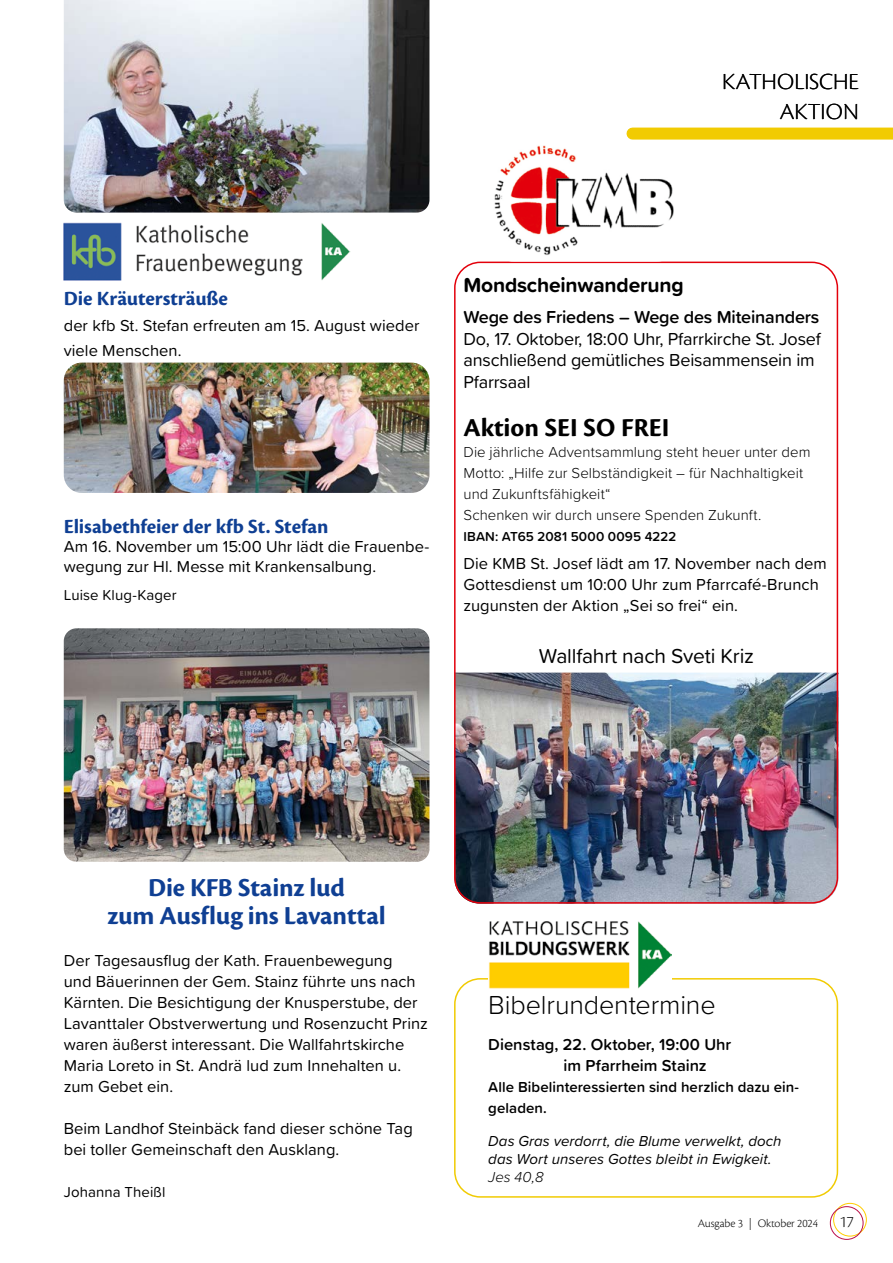
<style>
.page{position:relative;width:893px;height:1263px;background:#fff}
.page>*{position:absolute;margin:0;border:0;box-sizing:border-box;transform-origin:0 0}
.t1{font:700 27px/28.5px "Cronos Pro";letter-spacing:-.005em;color:#0f3f93;text-align:center}
.t2{font:300 27px "Proxima Soft";letter-spacing:-.005em;color:#000}
.t3{font:700 27px "Cronos Pro";color:#000}
.t4{font:300 24px/30px "Cronos Pro";letter-spacing:.005em;color:#000;text-align:right}
.t5{font:700 21px "Cronos Pro";letter-spacing:-.005em;color:#0f3f93}
.t6{font:21px "Proxima Soft";letter-spacing:-.01em;color:#000}
.t7{font:700 21px "Proxima Soft";letter-spacing:-.01em;color:#000}
.t8{font:18px/21.6px "Proxima Soft";letter-spacing:-.01em;color:#000}
.t9{font:600 18px "Proxima Soft";letter-spacing:-.01em;color:#000}
.t10{font:300 16.8px "Cronos Pro";color:#000}
.t11{font:16.5px/21px "Proxima Soft";color:#000}
.t12{font:600 16.5px/21px "Proxima Soft";color:#000}
.t13{font:300 15px/21px "Proxima Soft";letter-spacing:.005em;color:#000}
.t14{font:italic 15px/18px "Proxima Soft";color:#000}
.t15{font:600 15px/21px "Proxima Soft";letter-spacing:.005em;color:#000}
.t16{font:15px "Proxima Soft";letter-spacing:.005em;color:#000}
.t17{font:italic 300 15px "Proxima Soft";color:#000}
.t18{font:600 13.5px "Proxima Soft";letter-spacing:.01em;color:#000}
.t19{font:300 12px "Cronos Pro";letter-spacing:-.01em;color:#000}
</style>
<div class="page">
<div style="left:833px;top:1203px;width:34px;height:33px;border:1px solid #fc0;border-radius:50%"></div>
<div style="left:830px;top:1206px;width:33px;height:34px;border:1px solid #bb0f49;border-radius:50%"></div>
<img style="left:457px;top:673px;width:381px;height:228px">
<img style="left:64px;top:0;width:365px;height:213px">
<div style="left:632px;top:128px;width:261px;height:12px;background:#f1cb02"></div>
<img style="left:63px;top:222px;width:288px;height:59px">
<div style="left:454px;top:262px;width:384px;height:642px;border:2px solid #e3000b;border-radius:26px"></div>
<div style="left:454px;top:978px;width:384px;height:220px;border:2px solid #f1cb02;border-radius:26px"></div>
<img style="left:64px;top:628px;width:365px;height:234px">
<img style="left:488px;top:145px;width:194px;height:117px">
<img style="left:64px;top:363px;width:365px;height:130px">
<img style="left:488px;top:921px;width:183px;height:68px">
<h2 class="t4" style="left:722px;top:67px;width:138px">KATHOLISCHE<br>AKTION</h2>
<p class="t5" style="left:64px;top:287px;width:166px">Die Kräutersträuße</p>
<p class="t11" style="left:64px;top:312px;width:357px;line-height:25.5px">der kfb St. Stefan erfreuten am 15. August wieder viele Menschen.</p>
<p class="t5" style="left:64px;top:514px;width:266px">Elisabethfeier der kfb St. Stefan</p>
<p class="t11" style="left:64px;top:536px;width:367px;line-height:19.8px">Am 16. November um 15:00 Uhr lädt die Frauenbe&shy;wegung zur Hl. Messe mit Krankensalbung.</p>
<p class="t16" style="left:64px;top:584px;width:114px">Luise Klug-Kager</p>
<p class="t7" style="left:463px;top:269px;width:222px">Mondscheinwanderung</p>
<p class="t9" style="left:463px;top:304px;width:357px">Wege des Friedens – Wege des Miteinanders</p>
<p class="t8" style="left:463px;top:327px;width:359px">Do, 17. Oktober, 18:00 Uhr, Pfarrkirche St. Josef anschließend gemütliches Beisammensein im<br>Pfarrsaal</p>
<h1 class="t3" style="left:463px;top:412px;width:207px">Aktion SEI SO FREI</h1>
<p class="t13" style="left:463px;top:440px;width:349px">Die jährliche Adventsammlung steht heuer unter dem Motto: „Hilfe zur Selbständigkeit – für Nachhaltigkeit und Zukunftsfähigkeit“<br>Schenken wir durch unsere Spenden Zukunft.</p>
<p class="t18" style="left:463px;top:526px;width:214px">IBAN: AT65 2081 5000 0095 4222</p>
<p class="t11" style="left:463px;top:552px;width:365px">Die KMB St. Josef lädt am 17. November nach dem<br>Gottesdienst um 10:00 Uhr zum Pfarrcafé-Brunch zugunsten der Aktion „Sei so frei“ ein.</p>
<p class="t6" style="left:539px;top:640px;width:217px">Wallfahrt nach Sveti Kriz</p>
<h1 class="t1" style="left:107px;top:873px;width:280px">Die KFB Stainz lud<br>zum Ausflug ins Lavanttal</h1>
<p class="t11" style="left:64px;top:949px;width:366px">Der Tagesausflug der Kath. Frauenbewegung<br>und Bäuerinnen der Gem. Stainz führte uns nach Kärnten. Die Besichtigung der Knusperstube, der Lavanttaler Obstverwertung und Rosenzucht Prinz waren äußerst interessant. Die Wallfahrtskirche Maria Loreto in St. Andrä lud zum Innehalten u. zum Gebet ein.</p>
<p class="t11" style="left:64px;top:1117px;width:351px">Beim Landhof Steinbäck fand dieser schöne Tag bei toller Gemeinschaft den Ausklang.</p>
<p class="t16" style="left:64px;top:1181px;width:103px">Johanna Theißl</p>
<h1 class="t2" style="left:488px;top:985px;width:229px">Bibelrundentermine</h1>
<p class="t12" style="left:563px;top:1033px;width:169px;text-indent:-75px">Dienstag, 22. Oktober, 19:00 Uhr im Pfarrheim Stainz</p>
<p class="t15" style="left:488px;top:1076px;width:312px">Alle Bibelinteressierten sind herzlich dazu ein&shy;geladen.</p>
<p class="t14" style="left:488px;top:1131px;width:295px">Das Gras verdorrt, die Blume verwelkt, doch das Wort unseres Gottes bleibt in Ewigkeit.</p>
<p class="t17" style="left:488px;top:1166px;width:57px">Jes 40,8</p>
<p class="t19" style="left:698px;top:1216px;width:122px">Ausgabe 3 | Oktober 2024</p>
<p class="t10" style="left:839px;top:1212px;width:16px">17</p>
</div>
